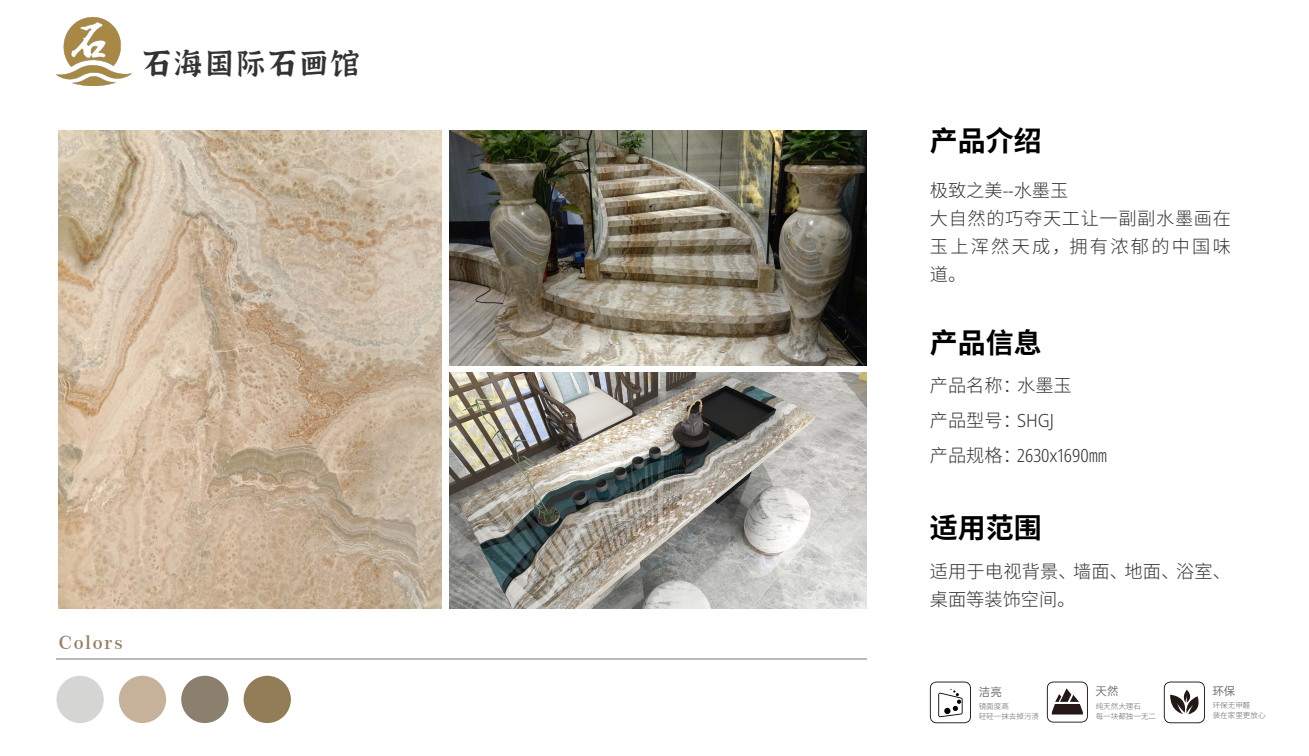
<style>
.page{position:relative;width:1309px;height:756px;background:#fff}
.page>*{position:absolute;margin:0;border:0;box-sizing:border-box;transform-origin:0 0}
.t1{font:28.52px "jiangxizhuokai";letter-spacing:.1em;color:#333}
.t2{font:28px "Nowar Warcraft Sans CN Bold";color:#000}
.t3{font:18.2px/35px "Nowar Warcraft Sans CN Light";letter-spacing:.01em;color:#333}
.t4{font:18.2px/28px "Nowar Warcraft Sans CN Light";letter-spacing:.035em;color:#333}
.t5{font:600 18.2px "Century 751 BT";letter-spacing:.1em;color:#978068}
.t6{font:11.51px "OPPO Sans R";color:#666464}
.t7{font:11.45px "OPPO Sans R";color:#666464}
.t8{font:300 7.56px/10.2px "Source Han Sans CN";color:#666464}
</style>
<div class="page">
<div style="left:56px;top:676px;width:48px;height:47px;background:#d5d5d3;border-radius:50%"></div>
<div style="left:119px;top:676px;width:47px;height:47px;background:#c6b29a;border-radius:50%"></div>
<div style="left:181px;top:676px;width:48px;height:47px;background:#8b806e;border-radius:50%"></div>
<div style="left:244px;top:676px;width:47px;height:47px;background:#937c58;border-radius:50%"></div>
<img style="left:56px;top:17px;width:75px;height:68px">
<hr style="left:56px;top:658px;width:811px;height:2px;background:#bfbab9">
<img style="left:449px;top:130px;width:418px;height:236px">
<img style="left:449px;top:373px;width:418px;height:236px">
<img style="left:59px;top:130px;width:383px;height:479px">
<svg style="left:1047px;top:682px;width:41px;height:41px"></svg>
<svg style="left:1164px;top:682px;width:41px;height:41px"></svg>
<svg style="left:930px;top:682px;width:41px;height:41px"></svg>
<h1 class="t1" style="left:142px;top:49px;width:218px">石海国际石画馆</h1>
<p class="t5" style="left:59px;top:631px;width:65px">Colors</p>
<h2 class="t2" style="left:930px;top:123px;width:113px">产品介绍</h2>
<p class="t4" style="left:930px;top:179px;width:303px">极致之美--水墨玉<br>大自然的巧夺天工让一副副水墨画在玉上浑然天成，拥有浓郁的中国味道。</p>
<h2 class="t2" style="left:930px;top:325px;width:113px">产品信息</h2>
<p class="t3" style="left:930px;top:370px;width:179px">产品名称：水墨玉<br>产品型号：SHGJ<br>产品规格：2630x1690㎜</p>
<h2 class="t2" style="left:930px;top:510px;width:113px">适用范围</h2>
<p class="t3" style="left:930px;top:559px;width:299px;line-height:28px">适用于电视背景、墙面、地面、浴室、桌面等装饰空间。</p>
<p class="t6" style="left:979px;top:683px;width:25px">洁亮</p>
<p class="t8" style="left:979px;top:701px;width:62px">镜面度高<br>轻轻一抹去掉污渍</p>
<p class="t7" style="left:1096px;top:683px;width:24px">天然</p>
<p class="t8" style="left:1096px;top:701px;width:62px">纯天然大理石<br>每一块都独一无二</p>
<p class="t6" style="left:1212px;top:682px;width:25px">环保</p>
<p class="t8" style="left:1213px;top:700px;width:54px">环保无甲醛<br>装在家里更放心</p>
</div>
